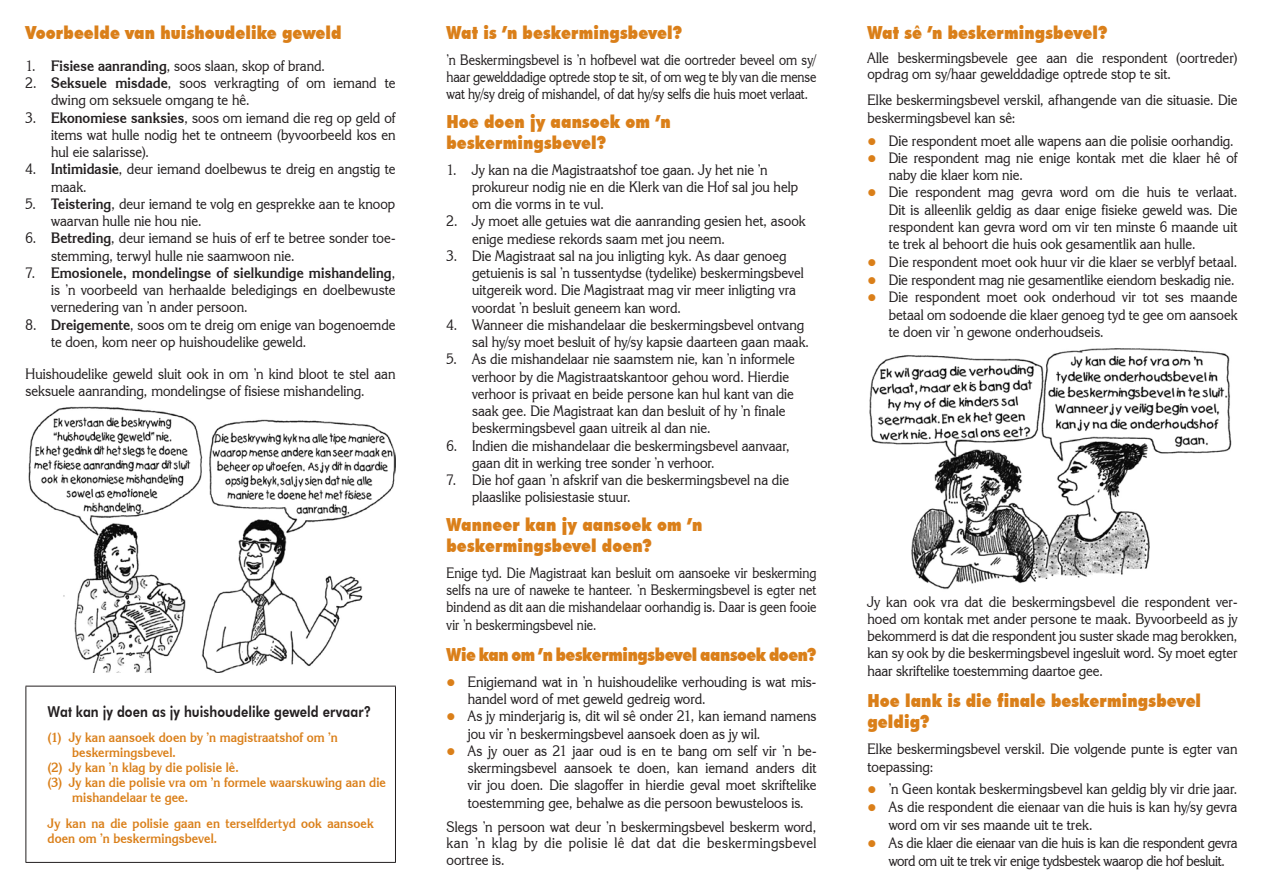
<style>
.page{position:relative;width:1263px;height:893px;background:#fff}
.page>*{position:absolute;margin:0;border:0;box-sizing:border-box;transform-origin:0 0}
.t1{font:900 18px/21px "Futura BT";letter-spacing:.005em;color:#da7f19;scale:.85 1}
.t2{font:900 18px "Futura BT";letter-spacing:-.02em;color:#da7f19;scale:.84 1}
.t3{font:15px/17.2px "Korinna IT Cby BT";color:#231f20;scale:.9 1}
.t4{font:15px/17.2px "Korinna IT Cby BT";color:#231f20;text-align:justify;scale:.85 1}
.t5{font:800 15px "Futura BT";letter-spacing:.005em;color:#231f20;scale:.85 1}
.t6{font:700 13.5px/15px "Korinna IT Cby BT";letter-spacing:.01em;color:#da7f19;scale:.9 1}
.s1{font-weight:700}
</style>
<div class="page">
<hr style="left:26px;top:686px;width:370px;height:1px;background:#231f20">
<hr style="left:26px;top:862px;width:370px;height:1px;background:#231f20">
<hr style="left:26px;top:686px;width:1px;height:176px;background:#231f20">
<hr style="left:395px;top:686px;width:1px;height:176px;background:#231f20">
<img style="left:28px;top:406px;width:367px;height:266px">
<img style="left:869px;top:348px;width:363px;height:241px">
<svg style="left:869px;top:348px;width:6px;height:6px"></svg>
<svg style="left:869px;top:365px;width:6px;height:7px"></svg>
<svg style="left:869px;top:383px;width:6px;height:7px"></svg>
<svg style="left:869px;top:401px;width:6px;height:7px"></svg>
<svg style="left:869px;top:419px;width:6px;height:7px"></svg>
<svg style="left:869px;top:437px;width:6px;height:7px"></svg>
<svg style="left:869px;top:455px;width:6px;height:7px"></svg>
<svg style="left:869px;top:473px;width:6px;height:7px"></svg>
<svg style="left:869px;top:491px;width:6px;height:7px"></svg>
<svg style="left:869px;top:509px;width:6px;height:7px"></svg>
<svg style="left:869px;top:527px;width:6px;height:7px"></svg>
<svg style="left:869px;top:545px;width:6px;height:7px"></svg>
<svg style="left:869px;top:563px;width:6px;height:7px"></svg>
<svg style="left:869px;top:579px;width:6px;height:7px"></svg>
<p class="t1" style="left:26px;top:22px;width:373px">Voorbeelde van huishoudelike geweld</p>
<p class="t3" style="left:26px;top:57px;width:335px">1. <span class="s1">Fisiese aanranding</span>, soos slaan, skop of brand.</p>
<p class="t3" style="left:51px;top:74px;width:384px;text-indent:-26px">2. <span class="s1">Seksuele misdade</span>, soos verkragting of om iemand te dwing om seksuele omgang te hê.</p>
<p class="t3" style="left:51px;top:109px;width:384px;text-align:justify;text-indent:-26px">3. <span class="s1">Ekonomiese sanksies</span>, soos om iemand die reg op geld of items wat hulle nodig het te ontneem (byvoorbeeld kos en hul eie salarisse).</p>
<p class="t3" style="left:51px;top:160px;width:384px;text-indent:-26px">4. <span class="s1">Intimidasie</span>, deur iemand doelbewus te dreig en angstig te maak.</p>
<p class="t3" style="left:51px;top:195px;width:384px;text-indent:-26px">5. <span class="s1">Teistering</span>, deur iemand te volg en gesprekke aan te knoop waarvan hulle nie hou nie.</p>
<p class="t3" style="left:51px;top:229px;width:384px;text-indent:-26px">6. <span class="s1">Betreding</span>, deur iemand se huis of erf te betree sonder toe&shy;stemming, terwyl hulle nie saamwoon nie.</p>
<p class="t3" style="left:51px;top:264px;width:384px;text-align:justify;text-indent:-26px">7. <span class="s1">Emosionele, mondelingse of sielkundige mishandeling</span>, is ’n voorbeeld van herhaalde beledigings en doelbewuste vernedering van ’n ander persoon.</p>
<p class="t3" style="left:51px;top:316px;width:384px;text-indent:-26px">8. <span class="s1">Dreigemente</span>, soos om te dreig om enige van bogenoemde te doen, kom neer op huishoudelike geweld.</p>
<p class="t3" style="left:26px;top:364px;width:413px">Huishoudelike geweld sluit ook in om ’n kind bloot te stel aan seksuele aanranding, mondelingse of fisiese mishandeling.</p>
<p class="t5" style="left:48px;top:702px;width:382px">Wat kan jy doen as jy huishoudelike geweld ervaar?</p>
<p class="t6" style="left:48px;top:730px;width:324px">(1) Jy kan aansoek doen by ’n magistraatshof om ’n</p>
<p class="t6" style="left:72px;top:745px;width:117px">beskermingsbevel.</p>
<p class="t6" style="left:48px;top:760px;width:214px">(2) Jy kan ’n klag by die polisie lê.</p>
<p class="t6" style="left:48px;top:775px;width:377px">(3) Jy kan die polisie vra om ’n formele waarskuwing aan die</p>
<p class="t6" style="left:72px;top:790px;width:131px">mishandelaar te gee.</p>
<p class="t6" style="left:48px;top:816px;width:364px">Jy kan na die polisie gaan en terselfdertyd ook aansoek doen om ’n beskermingsbevel.</p>
<p class="t1" style="left:446px;top:22px;width:279px">Wat is ’n beskermingsbevel?</p>
<p class="t4" style="left:446px;top:51px;width:437px">’n Beskermingsbevel is ’n hofbevel wat die oortreder beveel om sy/ haar gewelddadige optrede stop te sit, of om weg te bly van die mense wat hy/sy dreig of mishandel, of dat hy/sy selfs die huis moet verlaat.</p>
<p class="t1" style="left:446px;top:111px;width:265px">Hoe doen jy aansoek om ’n beskermingsbevel?</p>
<p class="t3" style="left:472px;top:161px;width:364px;text-indent:-26px">1. Jy kan na die Magistraatshof toe gaan. Jy het nie ’n prokureur nodig nie en die Klerk van die Hof sal jou help om die vorms in te vul.</p>
<p class="t3" style="left:472px;top:212px;width:372px;text-indent:-26px">2. Jy moet alle getuies wat die aanranding gesien het, asook enige mediese rekords saam met jou neem.</p>
<p class="t3" style="left:472px;top:247px;width:370px;text-indent:-26px">3. Die Magistraat sal na jou inligting kyk. As daar genoeg getuienis is sal ’n tussentydse (tydelike) beskermingsbevel uitgereik word. Die Magistraat mag vir meer inligting vra voordat ’n besluit geneem kan word.</p>
<p class="t3" style="left:472px;top:316px;width:376px;text-indent:-26px">4. Wanneer die mishandelaar die beskermingsbevel ontvang sal hy/sy moet besluit of hy/sy kapsie daarteen gaan maak.</p>
<p class="t3" style="left:472px;top:350px;width:360px;text-indent:-26px">5. As die mishandelaar nie saamstem nie, kan ’n informele verhoor by die Magistraatskantoor gehou word. Hierdie verhoor is privaat en beide persone kan hul kant van die saak gee. Die Magistraat kan dan besluit of hy ’n finale beskermingsbevel gaan uitreik al dan nie.</p>
<p class="t3" style="left:472px;top:437px;width:355px;text-indent:-26px">6. Indien die mishandelaar die beskermingsbevel aanvaar, gaan dit in werking tree sonder ’n verhoor.</p>
<p class="t3" style="left:472px;top:471px;width:354px;text-indent:-26px">7. Die hof gaan ’n afskrif van die beskermingsbevel na die plaaslike polisiestasie stuur.</p>
<p class="t1" style="left:446px;top:514px;width:302px">Wanneer kan jy aansoek om ’n beskermingsbevel doen?</p>
<p class="t4" style="left:446px;top:564px;width:437px">Enige tyd. Die Magistraat kan besluit om aansoeke vir beskerming selfs na ure of naweke te hanteer. ’n Beskermingsbevel is egter net bindend as dit aan die mishandelaar oorhandig is. Daar is geen fooie vir ’n beskermingsbevel nie.</p>
<p class="t2" style="left:446px;top:644px;width:442px">Wie kan om ’n beskermingsbevel aansoek doen?</p>
<p class="t3" style="left:468px;top:673px;width:389px">Enigiemand wat in ’n huishoudelike verhouding is wat mis&shy;handel word of met geweld gedreig word.<br>As jy minderjarig is, dit wil sê onder 21, kan iemand namens jou vir ’n beskermingsbevel aansoek doen as jy wil.<br>As jy ouer as 21 jaar oud is en te bang om self vir ’n be&shy;skermingsbevel aansoek te doen, kan iemand anders dit vir jou doen. Die slagoffer in hierdie geval moet skriftelike toestemming gee, behalwe as die persoon bewusteloos is.</p>
<p class="t3" style="left:446px;top:819px;width:413px;line-height:15.8px">Slegs ’n persoon wat deur ’n beskermingsbevel beskerm word, kan ’n klag by die polisie lê dat dat die beskermingsbevel</p>
<p class="t3" style="left:446px;top:851px;width:66px">oortree is.</p>
<p class="t1" style="left:867px;top:22px;width:284px">Wat sê ’n beskermingsbevel?</p>
<p class="t3" style="left:867px;top:50px;width:413px;line-height:15.8px">Alle beskermingsbevele gee aan die respondent (oortreder) opdrag om sy/haar gewelddadige optrede stop te sit.</p>
<p class="t3" style="left:867px;top:91px;width:413px;line-height:18px">Elke beskermingsbevel verskil, afhangende van die situasie. Die beskermingsbevel kan sê:</p>
<p class="t3" style="left:889px;top:132px;width:389px">Die respondent moet alle wapens aan die polisie oorhandig.<br>Die respondent mag nie enige kontak met die klaer hê of naby die klaer kom nie.<br>Die respondent mag gevra word om die huis te verlaat.<br>Dit is alleenlik geldig as daar enige fisieke geweld was. Die respondent kan gevra word om vir ten minste 6 maande uit te trek al behoort die huis ook gesamentlik aan hulle.<br>Die respondent moet ook huur vir die klaer se verblyf betaal.<br>Die respondent mag nie gesamentlike eiendom beskadig nie.<br>Die respondent moet ook onderhoud vir tot ses maande betaal om sodoende die klaer genoeg tyd te gee om aansoek te doen vir ’n gewone onderhoudseis.</p>
<p class="t3" style="left:867px;top:592px;width:413px;text-align:justify">Jy kan ook vra dat die beskermingsbevel die respondent ver&shy;hoed om kontak met ander persone te maak. Byvoorbeeld as jy bekommerd is dat die respondent jou suster skade mag berokken, kan sy ook by die beskermingsbevel ingesluit word. Sy moet egter haar skriftelike toestemming daartoe gee.</p>
<p class="t1" style="left:867px;top:690px;width:394px">Hoe lank is die finale beskermingsbevel geldig?</p>
<p class="t3" style="left:867px;top:739px;width:413px;line-height:18px">Elke beskermingsbevel verskil. Die volgende punte is egter van toepassing:</p>
<p class="t3" style="left:889px;top:780px;width:389px;line-height:18px">’n Geen kontak beskermingsbevel kan geldig bly vir drie jaar.<br>As die respondent die eienaar van die huis is kan hy/sy gevra word om vir ses maande uit te trek.<br>As die klaer die eienaar van die huis is kan die respondent gevra word om uit te trek vir enige tydsbestek waarop die hof besluit.</p>
</div>
